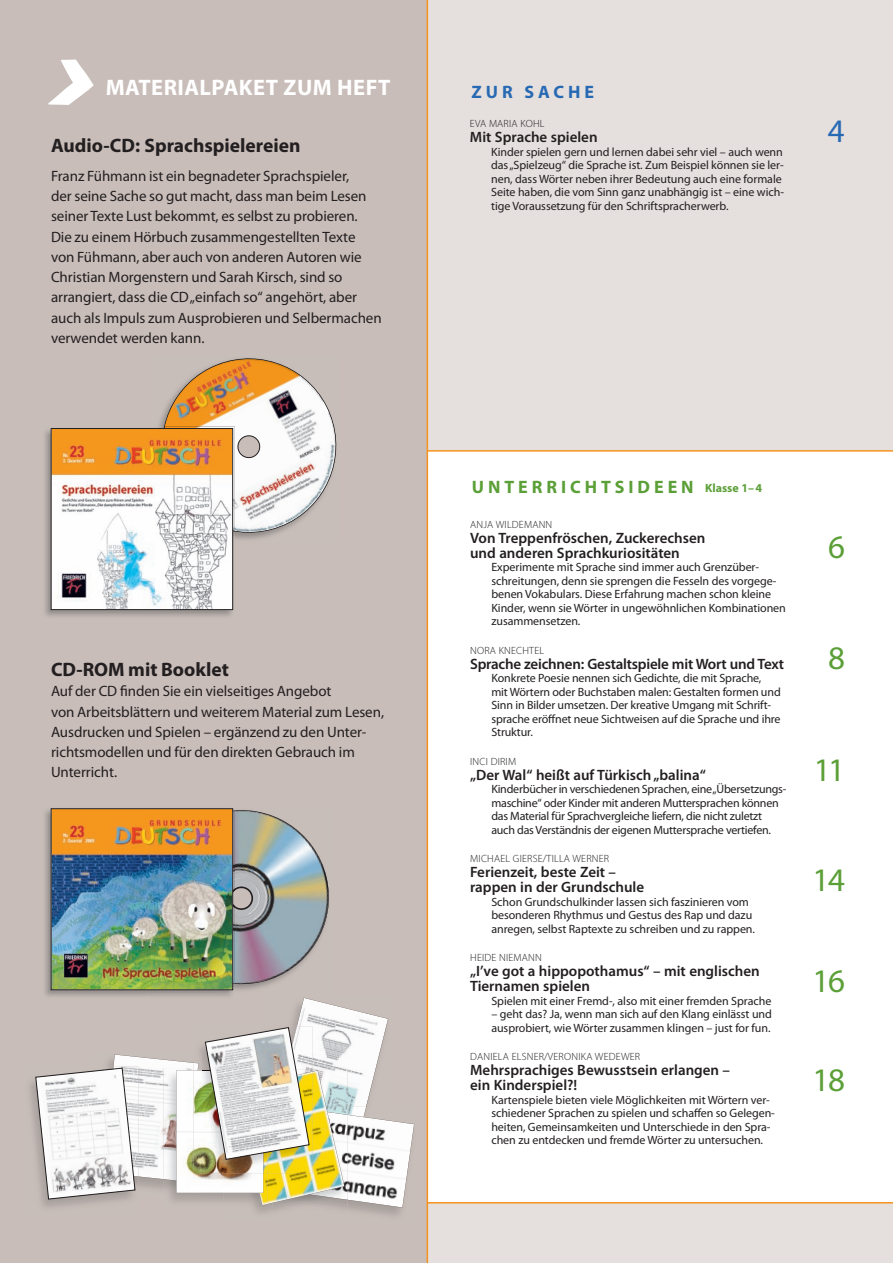
<style>
.page{position:relative;width:893px;height:1263px;background:#fff}
.page>*{position:absolute;margin:0;border:0;box-sizing:border-box;transform-origin:0 0}
.t1{font:33px "Myriad Pro";letter-spacing:-.04em;color:#5b9f37}
.t2{font:33px "Myriad Pro";color:#2869b3}
.t3{font:700 22.5px "Myriad Pro";letter-spacing:.02em;color:#fff}
.t4{font:700 19.5px "Myriad Pro";color:#231f20}
.t5{font:700 18px "Myriad Pro";letter-spacing:.22em;color:#5b9f37}
.t6{font:700 18px "Myriad Pro";letter-spacing:.22em;color:#2869b3}
.t7{font:15px/20.2px "Myriad Pro";letter-spacing:-.005em;color:#231f20}
.t8{font:600 15px/15px "Myriad Pro";color:#231f20}
.t9{font:12px/13.5px "Myriad Pro";letter-spacing:-.005em;color:#231f20}
.t10{font:300 10.5px "Myriad Pro";letter-spacing:.02em;color:#231f20}
.s1{font-size:12px}
</style>
<div class="page">
<div style="left:0;top:0;width:427px;height:1263px;background:#c8bdb9"></div>
<div style="left:427px;top:0;width:466px;height:1263px;background:#e5e0de"></div>
<svg style="left:48px;top:60px;width:46px;height:45px"></svg>
<div style="left:427px;top:451px;width:466px;height:751px;background:#fff"></div>
<hr style="left:427px;top:450px;width:466px;height:2px;background:#f7931d">
<hr style="left:428px;top:1202px;width:465px;height:1px;background:#f7931d">
<hr style="left:427px;top:0;width:1px;height:1263px;background:#f7931d">
<img style="left:30px;top:1076px;width:6px;height:70px">
<img style="left:159px;top:358px;width:178px;height:181px">
<img style="left:45px;top:428px;width:189px;height:189px">
<img style="left:160px;top:426px;width:75px;height:105px">
<img style="left:53px;top:430px;width:178px;height:178px">
<div style="left:51px;top:428px;width:182px;height:182px;border:1px solid #231f20"></div>
<svg style="left:36px;top:808px;width:378px;height:400px"></svg>
<img style="left:233px;top:889px;width:2px;height:18px">
<img style="left:53px;top:810px;width:178px;height:178px">
<div style="left:51px;top:808px;width:182px;height:182px;border:1px solid #231f20"></div>
<h2 class="t3" style="left:106px;top:75px;width:286px">MATERIALPAKET ZUM HEFT</h2>
<h3 class="t4" style="left:51px;top:135px;width:251px">Audio-CD: Sprachspielereien</h3>
<p class="t7" style="left:51px;top:166px;width:332px">Franz Fühmann ist ein begnadeter Sprachspieler,<br>der seine Sache so gut macht, dass man beim Lesen seiner Texte Lust bekommt, es selbst zu probieren.<br>Die zu einem Hörbuch zusammengestellten Texte von Fühmann, aber auch von anderen Autoren wie Christian Morgenstern und Sarah Kirsch, sind so arrangiert, dass die CD „einfach so“ angehört, aber auch als Impuls zum Ausprobieren und Selbermachen verwendet werden kann.</p>
<h3 class="t4" style="left:51px;top:658px;width:180px">CD-ROM mit Booklet</h3>
<p class="t7" style="left:51px;top:681px;width:335px">Auf der CD finden Sie ein vielseitiges Angebot<br>von Arbeitsblättern und weiterem Material zum Lesen, Ausdrucken und Spielen – ergänzend zu den Unter&shy;richtsmodellen und für den direkten Gebrauch im Unterricht.</p>
<h3 class="t6" style="left:472px;top:82px;width:124px">ZUR SACHE</h3>
<p class="t10" style="left:470px;top:118px;width:76px">EVA MARIA KOHL</p>
<p class="t8" style="left:470px;top:130px;width:129px">Mit Sprache spielen</p>
<p class="t9" style="left:491px;top:145px;width:294px">Kinder spielen gern und lernen dabei sehr viel – auch wenn das „Spielzeug“ die Sprache ist. Zum Beispiel können sie ler&shy;nen, dass Wörter neben ihrer Bedeutung auch eine formale Seite haben, die vom Sinn ganz unabhängig ist – eine wich&shy;tige Voraussetzung für den Schriftspracherwerb.</p>
<h1 class="t2" style="left:828px;top:113px;width:18px">4</h1>
<h3 class="t5" style="left:472px;top:477px;width:292px">UNTERRICHTSIDEEN <span class="s1">Klasse 1– 4</span></h3>
<p class="t10" style="left:470px;top:518px;width:84px">ANJA WILDEMANN</p>
<p class="t8" style="left:470px;top:530px;width:237px">Von Treppenfröschen, Zuckerechsen und anderen Sprachkuriositäten</p>
<p class="t9" style="left:491px;top:561px;width:296px">Experimente mit Sprache sind immer auch Grenzüber&shy;schreitungen, denn sie sprengen die Fesseln des vorgege&shy;benen Vokabulars. Diese Erfahrung machen schon kleine Kinder, wenn sie Wörter in ungewöhnlichen Kombinationen zusammensetzen.</p>
<p class="t10" style="left:470px;top:644px;width:75px">NORA KNECHTEL</p>
<p class="t8" style="left:470px;top:656px;width:316px">Sprache zeichnen: Gestaltspiele mit Wort und Text</p>
<p class="t9" style="left:491px;top:672px;width:291px">Konkrete Poesie nennen sich Gedichte, die mit Sprache, mit Wörtern oder Buchstaben malen: Gestalten formen und Sinn in Bilder umsetzen. Der kreative Umgang mit Schrift&shy;sprache eröffnet neue Sichtweisen auf die Sprache und ihre Struktur.</p>
<p class="t10" style="left:470px;top:755px;width:48px">INCI DIRIM</p>
<p class="t8" style="left:470px;top:767px;width:237px">„Der Wal“ heißt auf Türkisch „balina“</p>
<p class="t9" style="left:491px;top:783px;width:297px">Kinderbücher in verschiedenen Sprachen, eine „Übersetzungs&shy;maschine“ oder Kinder mit anderen Muttersprachen können das Material für Sprachvergleiche liefern, die nicht zuletzt auch das Verständnis der eigenen Muttersprache vertiefen.</p>
<p class="t10" style="left:470px;top:853px;width:141px">MICHAEL GIERSE/TILLA WERNER</p>
<p class="t8" style="left:470px;top:865px;width:176px">Ferienzeit, beste Zeit – rappen in der Grundschule</p>
<p class="t9" style="left:491px;top:895px;width:265px">Schon Grundschulkinder lassen sich faszinieren vom besonderen Rhythmus und Gestus des Rap und dazu anregen, selbst Raptexte zu schreiben und zu rappen.</p>
<p class="t10" style="left:470px;top:952px;width:73px">HEIDE NIEMANN</p>
<p class="t8" style="left:470px;top:964px;width:291px">„I’ve got a hippopothamus“ – mit englischen<br>Tiernamen spielen</p>
<p class="t9" style="left:491px;top:994px;width:281px">Spielen mit einer Fremd-, also mit einer fremden Sprache</p>
<p class="t9" style="left:491px;top:1008px;width:282px">– geht das? Ja, wenn man sich auf den Klang einlässt und ausprobiert, wie Wörter zusammen klingen – just for fun.</p>
<p class="t10" style="left:470px;top:1051px;width:172px">DANIELA ELSNER/VERONIKA WEDEWER</p>
<p class="t8" style="left:470px;top:1063px;width:261px">Mehrsprachiges Bewusstsein erlangen – ein Kinderspiel?!</p>
<p class="t9" style="left:491px;top:1093px;width:285px">Kartenspiele bieten viele Möglichkeiten mit Wörtern ver&shy;schiedener Sprachen zu spielen und schaffen so Gelegen&shy;heiten, Gemeinsamkeiten und Unterschiede in den Spra&shy;chen zu entdecken und fremde Wörter zu untersuchen.</p>
<h1 class="t1" style="left:828px;top:528px;width:18px">6</h1>
<h1 class="t1" style="left:828px;top:640px;width:18px">8</h1>
<h1 class="t1" style="left:814px;top:752px;width:33px">11</h1>
<h1 class="t1" style="left:812px;top:862px;width:34px">14</h1>
<h1 class="t1" style="left:812px;top:963px;width:34px">16</h1>
<h1 class="t1" style="left:812px;top:1062px;width:34px">18</h1>
</div>
